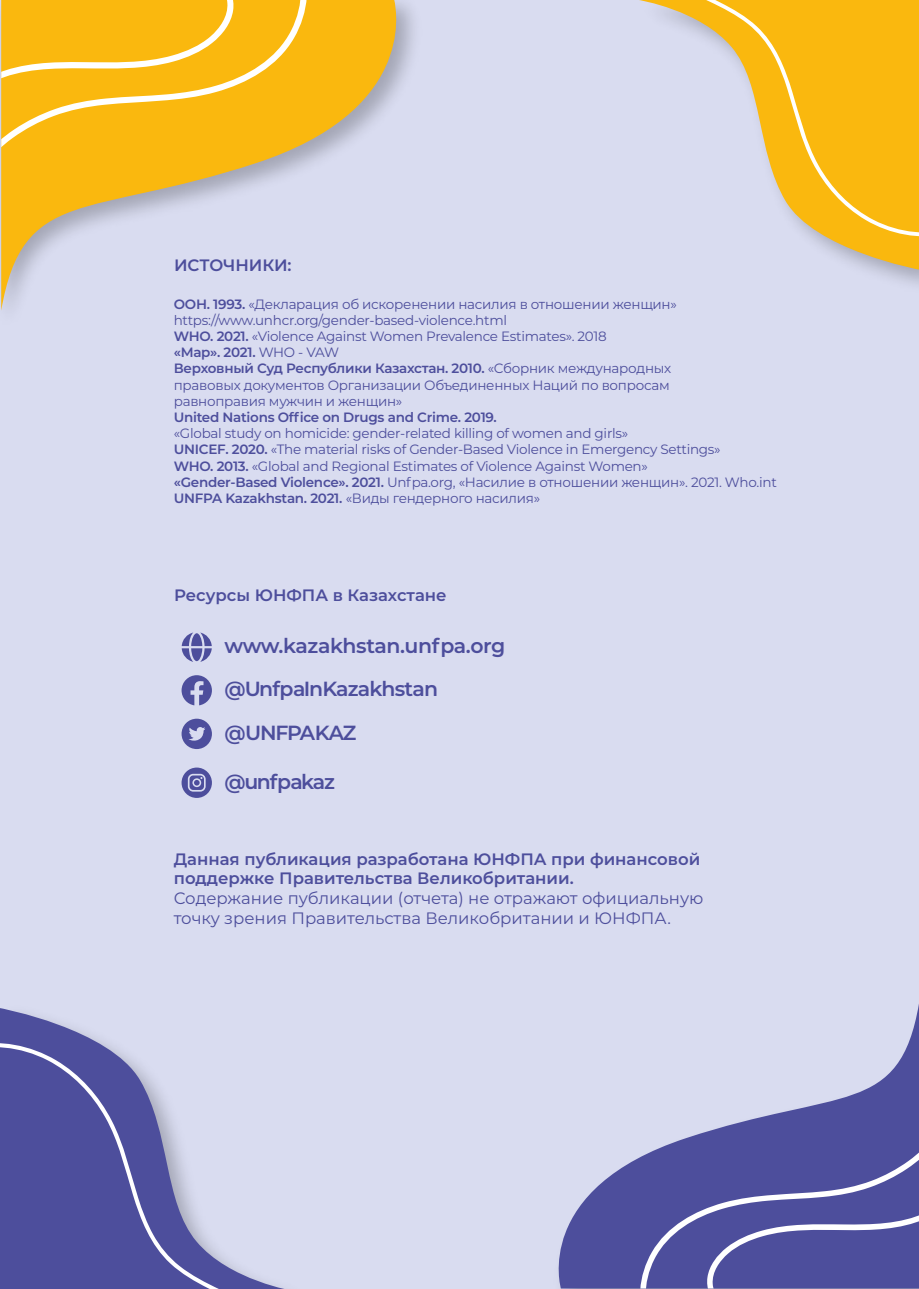
<style>
.page{position:relative;width:919px;height:1289px;background:#fff}
.page>*{position:absolute;margin:0;border:0;box-sizing:border-box;transform-origin:0 0}
.t1{font:600 20.4px "Montserrat";letter-spacing:-.02em;color:#4d4e9c}
.t2{font:600 20.4px "Montserrat";letter-spacing:-.04em;color:#4d4e9c}
.t3{font:600 20.4px "Montserrat";letter-spacing:-.06em;color:#4d4e9c}
.t4{font:600 16.5px/19.8px "Montserrat";color:#4d4e9c}
.t5{font:16.5px/19.8px "Montserrat";color:#4d4e9c}
.t6{font:13.5px/16.2px "Montserrat";letter-spacing:-.02em;color:#4d4e9c}
.t7{font:600 13.5px "Montserrat";letter-spacing:-.02em;color:#4d4e9c}
.s1{font-weight:600}
</style>
<div class="page">
<div style="left:0;top:0;width:918px;height:1288px;background:#d9dcf0"></div>
<svg style="left:1px;top:0;width:411px;height:310px"></svg>
<svg style="left:1px;top:0;width:311px;height:214px;background:#edbd44"></svg>
<svg style="left:1px;top:0;width:234px;height:137px;background:#fabe25"></svg>
<svg style="left:639px;top:0;width:279px;height:270px"></svg>
<svg style="left:663px;top:0;width:255px;height:240px;fill:#fab80e"></svg>
<svg style="left:558px;top:1009px;width:360px;height:279px"></svg>
<svg style="left:635px;top:1091px;width:283px;height:197px;fill:#4d4e9c"></svg>
<svg style="left:705px;top:1161px;width:213px;height:127px;background:#5d5ea5"></svg>
<svg style="left:0;top:1008px;width:280px;height:280px"></svg>
<svg style="left:0;top:1039px;width:268px;height:249px;fill:#4d4e9c"></svg>
<div style="left:181px;top:718px;width:31px;height:31px;background:#4d4e9c;border-radius:50%"></div>
<svg style="left:189px;top:727px;width:16px;height:14px"></svg>
<svg style="left:181px;top:767px;width:31px;height:31px"></svg>
<svg style="left:188px;top:773px;width:18px;height:18px"></svg>
<svg style="left:181px;top:675px;width:31px;height:30px"></svg>
<svg style="left:182px;top:632px;width:30px;height:30px"></svg>
<p class="t4" style="left:174px;top:254px;width:119px">ИСТОЧНИКИ:</p>
<p class="t6" style="left:174px;top:295px;width:504px"><span class="s1">ООН. 1993.</span> «Декларация об искоренении насилия в отношении женщин» https://www.unhcr.org/gender-based-violence.html<br><span class="s1">WHO. 2021.</span> «Violence Against Women Prevalence Estimates». 2018<br><span class="s1">«Map». 2021.</span> WHO - VAW<br><span class="s1">Верховный Суд Республики Казахстан. 2010.</span> «Сборник международных правовых документов Организации Объединенных Наций по вопросам равноправия мужчин и женщин»</p>
<p class="t7" style="left:174px;top:407px;width:324px">United Nations Office on Drugs and Crime. 2019.</p>
<p class="t6" style="left:174px;top:425px;width:604px">«Global study on homicide: gender-related killing of women and girls»<br><span class="s1">UNICEF. 2020.</span> «The material risks of Gender-Based Violence in Emergency Settings»<br><span class="s1">WHO. 2013.</span> «Global and Regional Estimates of Violence Against Women»<br><span class="s1">«Gender-Based Violence». 2021.</span> Unfpa.org, «Насилие в отношении женщин». 2021. Who.int <span class="s1">UNFPA Kazakhstan. 2021.</span> «Виды гендерного насилия»</p>
<p class="t4" style="left:174px;top:584px;width:274px">Ресурсы ЮНФПА в Казахстане</p>
<h1 class="t1" style="left:224px;top:630px;width:282px">www.kazakhstan.unfpa.org</h1>
<h1 class="t2" style="left:224px;top:673px;width:215px">@UnfpaInKazakhstan</h1>
<h1 class="t3" style="left:224px;top:718px;width:133px">@UNFPAKAZ</h1>
<h1 class="t3" style="left:224px;top:767px;width:112px">@unfpakaz</h1>
<p class="t4" style="left:174px;top:848px;width:528px">Данная публикация разработана ЮНФПА при финансовой поддержке Правительства Великобритании.</p>
<p class="t5" style="left:174px;top:888px;width:531px">Содержание публикации (отчета) не отражают официальную точку зрения Правительства Великобритании и ЮНФПА.</p>
</div>
